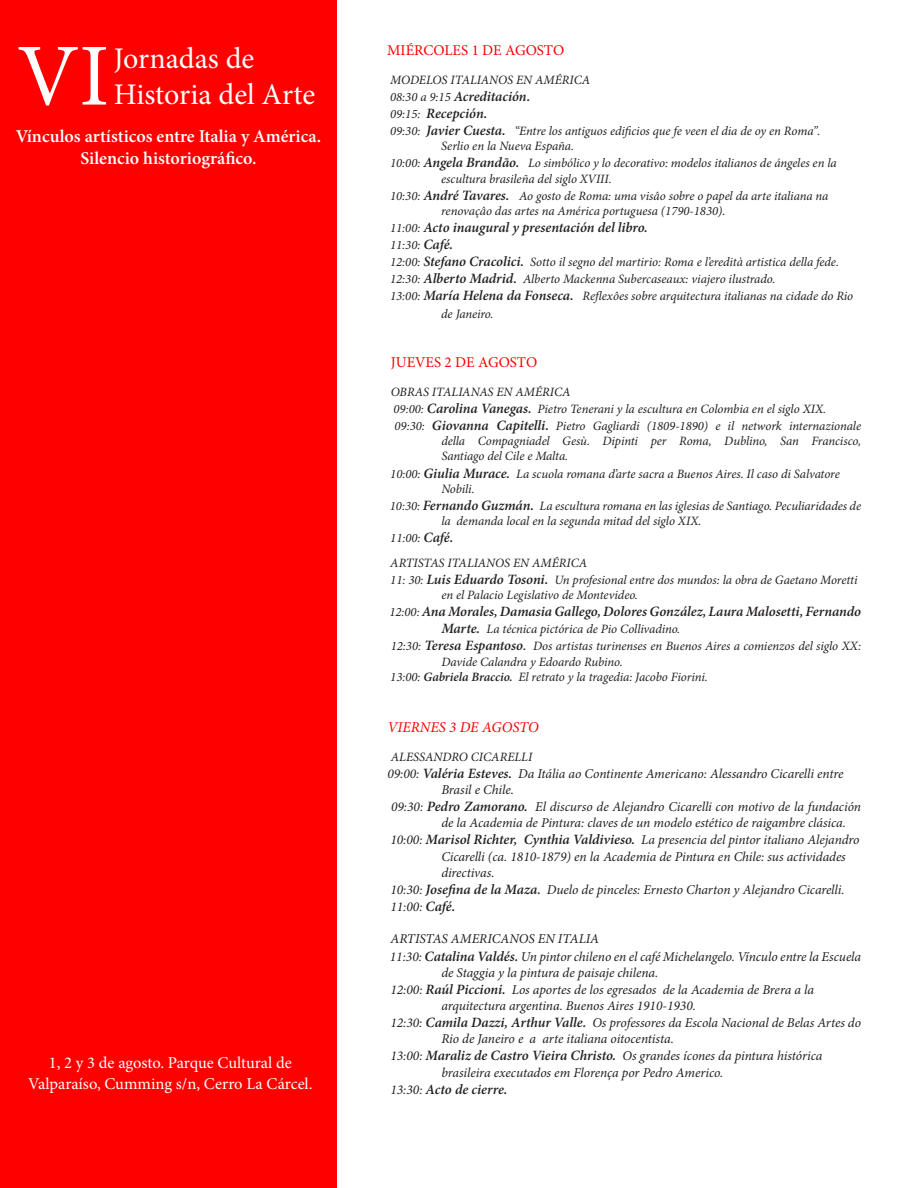
<style>
.page{position:relative;width:918px;height:1188px;background:#fff}
.page>*{position:absolute;margin:0;border:0;box-sizing:border-box;transform-origin:0 0}
.t1{font:88.5px "Minion Pro";color:#fff}
.t2{font:30px "Minion Pro";letter-spacing:-.005em;color:#fff}
.t3{font:600 18px "Minion Pro";color:#fff}
.t4{font:16.5px/20.7px "Minion Pro";color:#fff;text-align:center}
.t5{font:15px "Minion Pro";color:#f00}
.t6{font:italic 15px "Minion Pro";color:#f00}
.t7{font:italic 600 14.25px "Minion Pro";letter-spacing:-.005em;color:#231f20}
.t8{font:italic 13.5px/16.2px "Minion Pro";letter-spacing:-.005em;color:#231f20}
.t9{font:italic 12.75px/15.3px "Minion Pro";letter-spacing:-.005em;color:#231f20}
.s1{font-weight:400;font-size:12.75px}
.s2{font-weight:600;font-size:14.25px}
.s3{font-weight:600}
.s4{font-weight:400;font-size:13.5px}
</style>
<div class="page">
<div style="left:0;top:0;width:337px;height:1188px;background:#f00"></div>
<p class="t1" style="left:17px;top:17px;width:94px">VI</p>
<p class="t2" style="left:114px;top:38px;width:142px">Jornadas de</p>
<p class="t2" style="left:114px;top:74px;width:203px">Historia del Arte</p>
<p class="t3" style="left:16px;top:124px;width:307px">Vínculos artísticos entre Italia y América.</p>
<p class="t3" style="left:80px;top:145px;width:178px">Silencio historiográfico.</p>
<p class="t4" style="left:28px;top:1053px;width:286px">1, 2 y 3 de agosto. Parque Cultural de<br>Valparaíso, Cumming s/n, Cerro La Cárcel.</p>
<p class="t5" style="left:387px;top:40px;width:179px">MIÉRCOLES 1 DE AGOSTO</p>
<p class="t9" style="left:390px;top:72px;width:202px">MODELOS ITALIANOS EN AMÉRICA</p>
<p class="t7" style="left:390px;top:86px;width:142px"><span class="s1">08:30 a 9:15</span> Acreditación.</p>
<p class="t7" style="left:390px;top:103px;width:99px"><span class="s1">09:15:</span> Recepción.</p>
<p class="t9" style="left:390px;top:123px;width:432px">09:30: <span class="s2">Javier Cuesta.</span> “Entre los antiguos edificios que fe veen el dia de oy en Roma”.</p>
<p class="t9" style="left:441px;top:138px;width:134px">Serlio en la Nueva España.</p>
<p class="t9" style="left:441px;top:156px;width:397px;text-indent:-51px">10:00: <span class="s2">Angela Brandão.</span> Lo simbólico y lo decorativo: modelos italianos de ángeles en la escultura brasileña del siglo XVIII.</p>
<p class="t9" style="left:441px;top:188px;width:389px;text-indent:-51px">10:30: <span class="s2">André Tavares.</span> Ao gosto de Roma: uma visâo sobre o papel da arte italiana na renovaçâo das artes na América portuguesa (1790-1830).</p>
<p class="t7" style="left:390px;top:218px;width:259px"><span class="s1">11:00:</span> Acto inaugural y presentación del libro.</p>
<p class="t9" style="left:390px;top:237px;width:65px">11:30: <span class="s2">Café.</span></p>
<p class="t9" style="left:390px;top:255px;width:450px">12:00: <span class="s2">Stefano Cracolici.</span> Sotto il segno del martirio: Roma e l’eredità artistica della fede.</p>
<p class="t9" style="left:390px;top:272px;width:387px">12:30: <span class="s2">Alberto Madrid.</span> Alberto Mackenna Subercaseaux: viajero ilustrado.</p>
<p class="t9" style="left:441px;top:287px;width:414px;line-height:18px;text-indent:-51px">13:00: <span class="s2">María Helena da Fonseca.</span> Reflexôes sobre arquitectura italianas na cidade do Rio de Janeiro.</p>
<p class="t5" style="left:391px;top:352px;width:148px">JUEVES 2 DE AGOSTO</p>
<p class="t9" style="left:391px;top:384px;width:181px">OBRAS ITALIANAS EN AMÉRICA</p>
<p class="t9" style="left:394px;top:400px;width:469px;line-height:17.1px">09:00: <span class="s2">Carolina Vanegas.</span> Pietro Tenerani y la escultura en Colombia en el siglo XIX.<br>09:30: <span class="s2">Giovanna Capitelli.</span> Pietro Gagliardi (1809-1890) e il network internazionale</p>
<p class="t9" style="left:441px;top:433px;width:421px">della Compagniadel Gesù. Dipinti per Roma, Dublino, San Francisco,<br>Santiago del Cile e Malta.</p>
<p class="t9" style="left:441px;top:466px;width:400px;text-indent:-51px">10:00: <span class="s2">Giulia Murace.</span> La scuola romana d’arte sacra a Buenos Aires. Il caso di Salvatore<br>Nobili.</p>
<p class="t9" style="left:390px;top:498px;width:473px">10:30: <span class="s2">Fernando Guzmán.</span> La escultura romana en las iglesias de Santiago. Peculiaridades de</p>
<p class="t9" style="left:441px;top:513px;width:262px">la demanda local en la segunda mitad del siglo XIX.</p>
<p class="t9" style="left:390px;top:531px;width:65px">11:00: <span class="s2">Café.</span></p>
<p class="t9" style="left:390px;top:555px;width:199px">ARTISTAS ITALIANOS EN AMÉRICA</p>
<p class="t9" style="left:390px;top:572px;width:469px">11: 30: <span class="s2">Luis Eduardo Tosoni.</span> Un profesional entre dos mundos: la obra de Gaetano Moretti</p>
<p class="t9" style="left:441px;top:587px;width:198px">en el Palacio Legislativo de Montevideo.</p>
<p class="t7" style="left:389px;top:602px;width:473px"><span class="s1">12:00:</span> Ana Morales, Damasia Gallego, Dolores González, Laura Malosetti, Fernando</p>
<p class="t9" style="left:441px;top:621px;width:240px"><span class="s2">Marte.</span> La técnica pictórica de Pio Collivadino.</p>
<p class="t9" style="left:441px;top:639px;width:421px;text-indent:-51px">12:30: <span class="s2">Teresa Espantoso</span><span class="s3">.</span> Dos artistas turinenses en Buenos Aires a comienzos del siglo XX:<br>Davide Calandra y Edoardo Rubino.</p>
<p class="t9" style="left:390px;top:669px;width:319px">13:00: <span class="s3">Gabriela Braccio.</span> El retrato y la tragedia: Jacobo Fiorini.</p>
<p class="t6" style="left:387px;top:717px;width:153px">VIERNES 3 DE AGOSTO</p>
<p class="t9" style="left:391px;top:749px;width:143px">ALESSANDRO CICARELLI</p>
<p class="t8" style="left:441px;top:765px;width:404px;text-indent:-54px">09:00: <span class="s2">Valéria Esteves.</span> Da Itália ao Continente Americano: Alessandro Cicarelli entre<br>Brasil e Chile.</p>
<p class="t8" style="left:441px;top:799px;width:421px;text-indent:-50px">09:30: <span class="s2">Pedro Zamorano.</span> El discurso de Alejandro Cicarelli con motivo de la fundación de la Academia de Pintura: claves de un modelo estético de raigambre clásica.</p>
<p class="t8" style="left:441px;top:832px;width:420px;text-indent:-51px">10:00: <span class="s2">Marisol Richter, Cynthia Valdivieso.</span> La presencia del pintor italiano Alejandro<br>Cicarelli (ca. 1810-1879) en la Academia de Pintura en Chile: sus actividades directivas.</p>
<p class="t8" style="left:390px;top:882px;width:456px">10:30: <span class="s2">Josefina de la Maza</span><span class="s3">.</span> Duelo de pinceles: Ernesto Charton y Alejandro Cicarelli.</p>
<p class="t8" style="left:390px;top:899px;width:66px">11:00: <span class="s2">Café.</span></p>
<p class="t8" style="left:390px;top:931px;width:210px">ARTISTAS AMERICANOS EN ITALIA</p>
<p class="t8" style="left:441px;top:948px;width:421px;text-indent:-52px">11:30: <span class="s2">Catalina Valdés.</span> Un pintor chileno en el café Michelangelo. Vínculo entre la Escuela de Staggia y la pintura de paisaje chilena.</p>
<p class="t8" style="left:390px;top:981px;width:425px">12:00: <span class="s2">Raúl Piccioni.</span> Los aportes de los egresados de la Academia de Brera a la</p>
<p class="t8" style="left:441px;top:998px;width:256px">arquitectura argentina. Buenos Aires 1910-1930.</p>
<p class="t8" style="left:390px;top:1015px;width:472px">12:30: <span class="s2">Camila Dazzi, Arthur Valle.</span> Os professores da Escola Nacional de Belas Artes do</p>
<p class="t8" style="left:441px;top:1031px;width:234px">Rio de Janeiro e a arte italiana oitocentista.</p>
<p class="t8" style="left:390px;top:1048px;width:433px">13:00: <span class="s2">Maraliz de Castro Vieira Christo.</span> Os grandes ícones da pintura histórica</p>
<p class="t8" style="left:441px;top:1064px;width:283px">brasileira executados em Florença por Pedro Americo.</p>
<p class="t7" style="left:390px;top:1079px;width:119px"><span class="s4">13:30:</span> Acto de cierre.</p>
</div>
